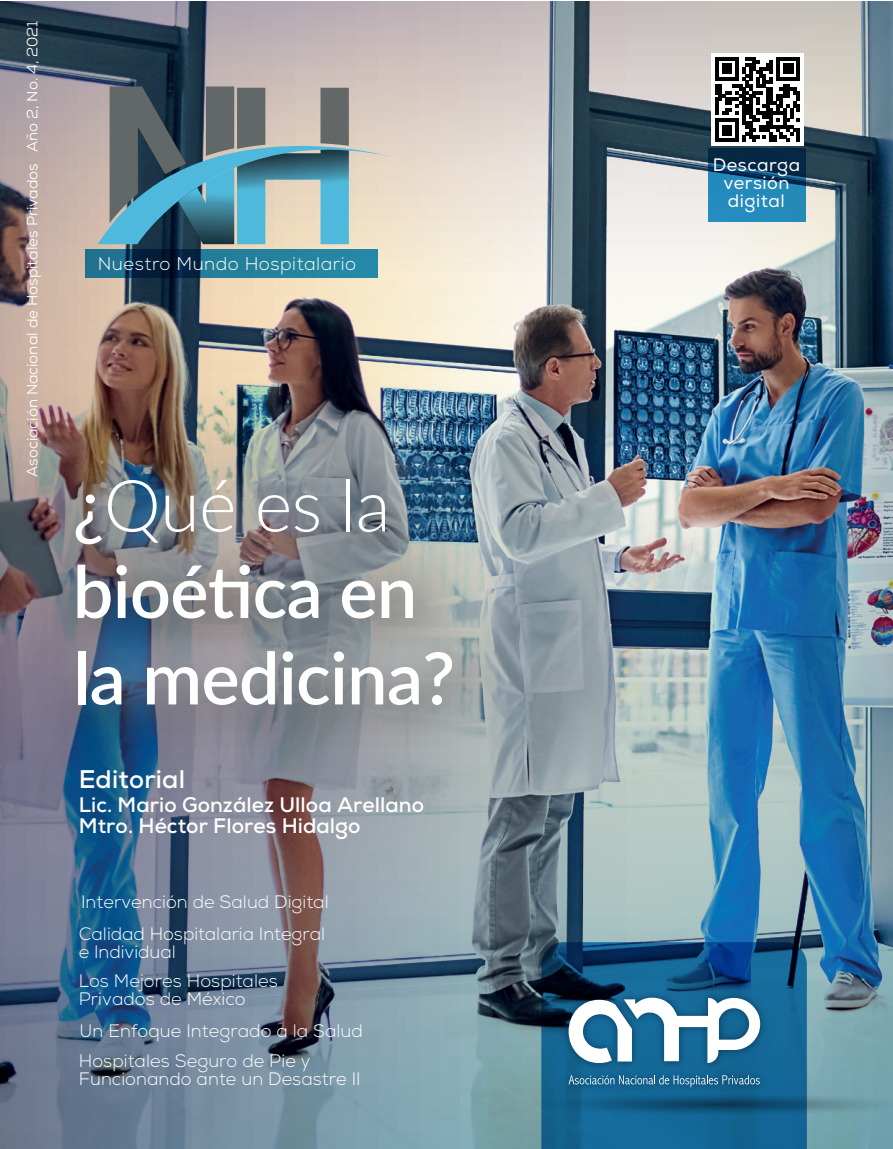
<style>
.page{position:relative;width:893px;height:1149px;background:#fff}
.page>*{position:absolute;margin:0;border:0;box-sizing:border-box;transform-origin:0 0}
.t1{font:600 72px/86.4px "Lato";letter-spacing:-.01em;color:#fff}
.t2{font:700 25.5px "Nexa";letter-spacing:.01em;color:#fff}
.t3{font:700 21px/21px "Nexa";letter-spacing:.005em;color:#fff}
.t4{font:300 18.3px "Nexa";letter-spacing:.03em;color:#fff}
.t5{font:300 18px/31px "Nexa";letter-spacing:.005em;color:#fff}
.t6{font:18px/18px "Nexa";letter-spacing:.03em;color:#fff;text-align:center}
.t7{font:15px "Nexa";color:#fff}
.s1{font-weight:400}
.s2{font-weight:300}
</style>
<div class="page">
<img style="left:0;top:1px;width:893px;height:1147px">
<svg style="left:541px;top:941px;width:266px;height:207px;background:#13628f"></svg>
<img style="left:0;top:208px;width:748px;height:792px">
<img style="left:557px;top:986px;width:214px;height:106px">
<svg style="left:569px;top:997px;width:191px;height:65px"></svg>
<svg style="left:569px;top:1074px;width:191px;height:12px;background:#3d7b9f"></svg>
<svg style="left:85px;top:249px;width:293px;height:28px;background:#1b6683"></svg>
<svg style="left:521px;top:1092px;width:372px;height:22px;background:#2c6d8d"></svg>
<img style="left:6px;top:407px;width:778px;height:530px">
<svg style="left:98px;top:86px;width:293px;height:158px;background:#7c9499"></svg>
<svg style="left:708px;top:148px;width:97px;height:73px;background:#17638d"></svg>
<div style="left:711px;top:53px;width:93px;height:93px;background:#fff"></div>
<svg style="left:715px;top:57px;width:85px;height:85px"></svg>
<p class="t7" style="left:23px;top:476px;width:457px;rotate:-90deg">Asociación Nacional de Hospitales Privados Año 2, No. 4, 2021</p>
<p class="t4" style="left:98px;top:252px;width:260px">Nuestro Mundo Hospitalario</p>
<h1 class="t1" style="left:73px;top:459px;width:384px"><span class="s1">¿</span><span class="s2">Qué es la </span>bioética en la medicina?</h1>
<h2 class="t2" style="left:79px;top:762px;width:108px">Editorial</h2>
<p class="t3" style="left:79px;top:793px;width:347px">Lic. Mario González Ulloa Arellano<br>Mtro. Héctor Flores Hidalgo</p>
<p class="t5" style="left:79px;top:886px;width:251px;line-height:31.5px">Intervención de Salud Digital<br>Calidad Hospitalaria Integral</p>
<p class="t5" style="left:79px;top:937px;width:201px;line-height:29.2px">e Individual<br>Los Mejores Hospitales</p>
<p class="t5" style="left:79px;top:983px;width:286px">Privados de México<br>Un Enfoque Integrado a la Salud<br>Hospitales Seguro de Pie y</p>
<p class="t5" style="left:79px;top:1063px;width:284px">Funcionando ante un Desastre II</p>
<p class="t6" style="left:713px;top:156px;width:89px">Descarga versión digital</p>
</div>
